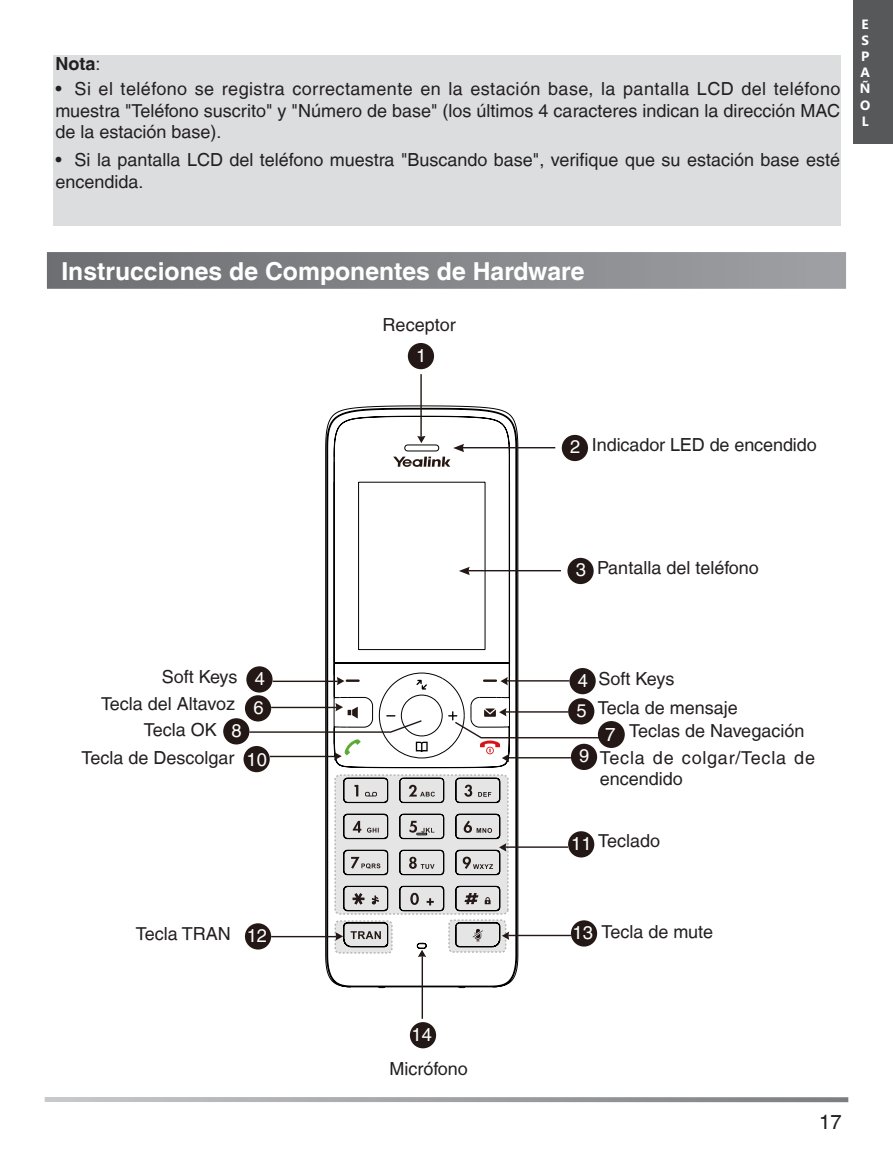
<style>
.page{position:relative;width:893px;height:1149px;background:#fff}
.page>*{position:absolute;margin:0;border:0;box-sizing:border-box;transform-origin:0 0}
.标题1{font:700 24.75px "Helvetica LT";color:#fff}
.t1{font:20.25px "Helvetica LT";color:#231f20}
.t2{font:18.9px "Helvetica LT";color:#fff}
.t3{font:18.45px/28.8px "Helvetica LT";color:#fff}
.t4{font:18px/21.6px "Helvetica LT";color:#231f20;text-align:justify}
.t5{font:18px/21.6px "Helvetica LT";letter-spacing:.04em;color:#231f20}
.Note{font:700 18px "Helvetica LT";color:#231f20}
.t6{font:700 13.5px/16.2px "Microsoft Phags Pa";color:#fff}
.s1{font-weight:400}
</style>
<div class="page">
<svg style="left:45px;top:1097px;width:803px;height:4px;background:#a4a5a9"></svg>
<div style="left:46px;top:251px;width:801px;height:39px;background:linear-gradient(to right,#6c6e71,#9ea1a4)"></div>
<div style="left:45px;top:250px;width:803px;height:41px;border:2px solid #fff"></div>
<svg style="left:325px;top:405px;width:193px;height:581px"></svg>
<hr style="left:358px;top:482px;width:1px;height:167px;background:#040000">
<hr style="left:485px;top:482px;width:1px;height:167px;background:#040000">
<hr style="left:359px;top:649px;width:126px;height:1px;background:#040000">
<hr style="left:359px;top:481px;width:126px;height:1px;background:#040000">
<svg style="left:416px;top:679px;width:11px;height:10px"></svg>
<hr style="left:507px;top:680px;width:62px;height:1px;background:#231815">
<svg style="left:483px;top:676px;width:25px;height:9px"></svg>
<hr style="left:273px;top:680px;width:65px;height:1px;background:#231815">
<svg style="left:337px;top:676px;width:23px;height:9px"></svg>
<hr style="left:506px;top:846px;width:62px;height:1px;background:#231815">
<hr style="left:508px;top:934px;width:63px;height:1px;background:#231815">
<hr style="left:271px;top:935px;width:65px;height:2px;background:#231815">
<div style="left:569px;top:667px;width:27px;height:27px;background:#231815;border-radius:50%"></div>
<div style="left:598px;top:720px;width:27px;height:27px;background:#231815;border-radius:50%"></div>
<div style="left:223px;top:718px;width:26px;height:26px;background:#231815;border-radius:50%"></div>
<div style="left:568px;top:831px;width:26px;height:26px;background:#231815;border-radius:50%"></div>
<div style="left:246px;top:666px;width:27px;height:26px;background:#231815;border-radius:50%"></div>
<svg style="left:568px;top:698px;width:26px;height:26px"></svg>
<div style="left:245px;top:695px;width:26px;height:26px;background:#231815;border-radius:50%"></div>
<svg style="left:248px;top:702px;width:353px;height:60px"></svg>
<div style="left:571px;top:743px;width:26px;height:26px;background:#231815;border-radius:50%"></div>
<div style="left:244px;top:745px;width:26px;height:27px;background:#231815;border-radius:50%"></div>
<div style="left:245px;top:923px;width:26px;height:26px;background:#231815;border-radius:50%"></div>
<div style="left:571px;top:920px;width:26px;height:26px;background:#231815;border-radius:50%"></div>
<div style="left:410px;top:1021px;width:26px;height:26px;background:#231815;border-radius:50%"></div>
<hr style="left:463px;top:447px;width:92px;height:1px;background:#231815">
<hr style="left:420px;top:374px;width:2px;height:62px;background:#231815">
<svg style="left:393px;top:435px;width:71px;height:31px"></svg>
<div style="left:562px;top:435px;width:26px;height:26px;background:#231815;border-radius:50%"></div>
<hr style="left:468px;top:570px;width:93px;height:1px;background:#231815">
<svg style="left:459px;top:566px;width:11px;height:9px"></svg>
<div style="left:567px;top:557px;width:27px;height:27px;background:#231815;border-radius:50%"></div>
<div style="left:408px;top:343px;width:26px;height:26px;background:#231815;border-radius:50%"></div>
<hr style="left:422px;top:955px;width:1px;height:63px;background:#231815">
<svg style="left:334px;top:773px;width:175px;height:183px;background:#ccc"></svg>
<div style="left:53px;top:55px;width:787px;height:170px;background:#dcdddf"></div>
<div style="left:853px;top:0;width:40px;height:143px;background:#57585a"></div>
<p class="Note" style="left:55px;top:53px;width:46px">Nota<span class="s1">:</span></p>
<p class="t4" style="left:55px;top:78px;width:786px">• Si el teléfono se registra correctamente en la estación base, la pantalla LCD del teléfono muestra "Teléfono suscrito" y "Número de base" (los últimos 4 caracteres indican la dirección MAC de la estación base).</p>
<p class="t4" style="left:55px;top:149px;width:786px">• Si la pantalla LCD del teléfono muestra "Buscando base", verifique que su estación base esté encendida.</p>
<p class="t6" style="left:860px;top:15px;width:12px">E<br>S<br>P<br>A<br>Ñ<br>O<br>L</p>
<p class="标题1" style="left:61px;top:256px;width:525px">Instrucciones de Componentes de Hardware</p>
<p class="t4" style="left:383px;top:314px;width:75px">Receptor</p>
<p class="t3" style="left:416px;top:340px;width:12px">1</p>
<p class="t3" style="left:570px;top:432px;width:12px">2</p>
<p class="t4" style="left:592px;top:433px;width:226px">Indicador LED de encendido</p>
<p class="t3" style="left:576px;top:555px;width:12px">3</p>
<p class="t4" style="left:597px;top:557px;width:163px">Pantalla del teléfono</p>
<p class="t4" style="left:162px;top:665px;width:77px">Soft Keys</p>
<p class="t4" style="left:599px;top:667px;width:77px">Soft Keys</p>
<p class="t4" style="left:598px;top:696px;width:141px">Tecla de mensaje</p>
<p class="t4" style="left:629px;top:720px;width:177px">Teclas de Navegación</p>
<p class="t5" style="left:600px;top:746px;width:217px">Tecla de colgar/Tecla de encendido</p>
<p class="t3" style="left:253px;top:663px;width:13px">4<br>6</p>
<p class="t3" style="left:578px;top:665px;width:12px">4</p>
<p class="t4" style="left:101px;top:692px;width:136px">Tecla del Altavoz</p>
<p class="t3" style="left:577px;top:695px;width:12px">5</p>
<p class="t4" style="left:144px;top:718px;width:74px">Tecla OK</p>
<p class="t3" style="left:232px;top:715px;width:12px">8</p>
<p class="t2" style="left:605px;top:723px;width:12px">7</p>
<p class="t3" style="left:247px;top:744px;width:22px">10</p>
<p class="t3" style="left:579px;top:741px;width:12px">9</p>
<p class="t4" style="left:82px;top:747px;width:154px">Tecla de Descolgar</p>
<p class="t3" style="left:571px;top:828px;width:22px">11</p>
<p class="t4" style="left:598px;top:829px;width:63px">Teclado</p>
<p class="t4" style="left:136px;top:922px;width:96px">Tecla TRAN</p>
<p class="t3" style="left:247px;top:920px;width:22px">12</p>
<p class="t3" style="left:573px;top:917px;width:22px">13</p>
<p class="t4" style="left:601px;top:920px;width:113px">Tecla de mute</p>
<p class="t3" style="left:412px;top:1019px;width:22px">14</p>
<p class="t4" style="left:389px;top:1057px;width:80px">Micrófono</p>
<p class="t1" style="left:819px;top:1109px;width:24px">17</p>
</div>
